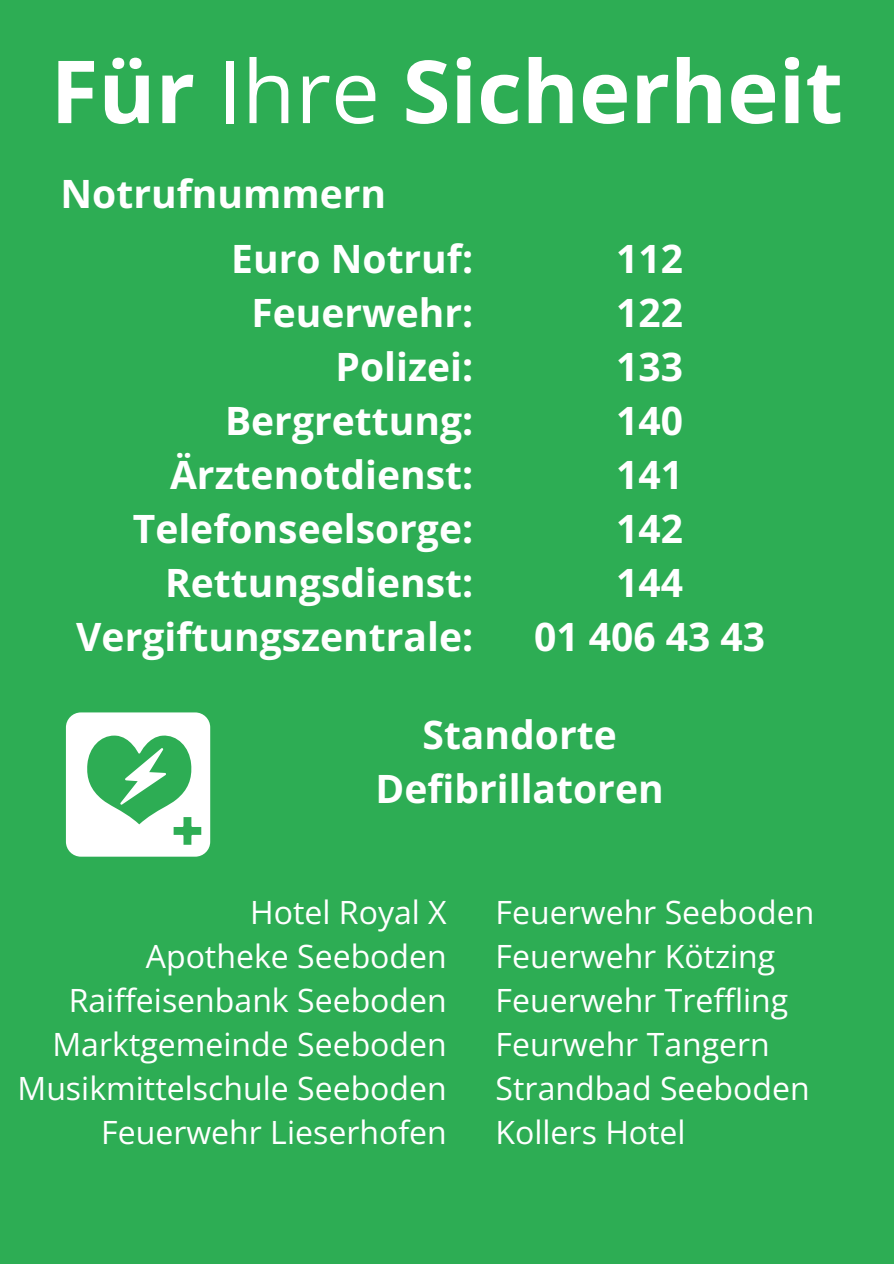
<style>
.page{position:relative;width:894px;height:1264px;background:#fff}
.page>*{position:absolute;margin:0;border:0;box-sizing:border-box;transform-origin:0 0}
.t1{font:700 87px "Open Sans";color:#fff}
.t2{font:700 39px/54px "Open Sans";color:#fff;text-align:center}
.t3{font:31.95px "Open Sans";color:#fff}
.s1{font-weight:400}
</style>
<div class="page">
<div style="left:0;top:0;width:893px;height:1263px;background:#2dad54"></div>
<svg style="left:66px;top:712px;width:144px;height:144px"></svg>
<h1 class="t1" style="left:51px;top:30px;width:793px">Für <span class="s1">Ihre</span> Sicherheit</h1>
<h2 class="t2" style="left:61px;top:166px;width:327px">Notrufnummern</h2>
<h2 class="t2" style="left:76px;top:230px;width:398px;text-align:right">Euro Notruf:<br>Feuerwehr:<br>Polizei:<br>Bergrettung:<br>Ärztenotdienst:<br>Telefonseelsorge:<br>Rettungsdienst:<br>Vergiftungszentrale:</h2>
<h2 class="t2" style="left:534px;top:230px;width:232px">112<br>122<br>133<br>140<br>141<br>142<br>144<br>01 406 43 43</h2>
<p class="t2" style="left:375px;top:707px;width:289px">Standorte<br>Defibrillatoren</p>
<p class="t3" style="left:250px;top:890px;width:198px">Hotel Royal X</p>
<h2 class="t3" style="left:146px;top:934px;width:302px">Apotheke Seeboden</h2>
<p class="t3" style="left:69px;top:978px;width:379px">Raiffeisenbank Seeboden</p>
<p class="t3" style="left:52px;top:1021px;width:395px">Marktgemeinde Seeboden</p>
<p class="t3" style="left:18px;top:1065px;width:430px">Musikmittelschule Seeboden</p>
<p class="t3" style="left:101px;top:1109px;width:347px">Feuerwehr Lieserhofen</p>
<p class="t3" style="left:495px;top:890px;width:320px">Feuerwehr Seeboden</p>
<p class="t3" style="left:495px;top:934px;width:281px">Feuerwehr Kötzing</p>
<p class="t3" style="left:495px;top:978px;width:294px">Feuerwehr Treffling</p>
<p class="t3" style="left:495px;top:1021px;width:276px">Feurwehr Tangern</p>
<p class="t3" style="left:495px;top:1065px;width:315px">Strandbad Seeboden</p>
<p class="t3" style="left:495px;top:1109px;width:191px">Kollers Hotel</p>
</div>
